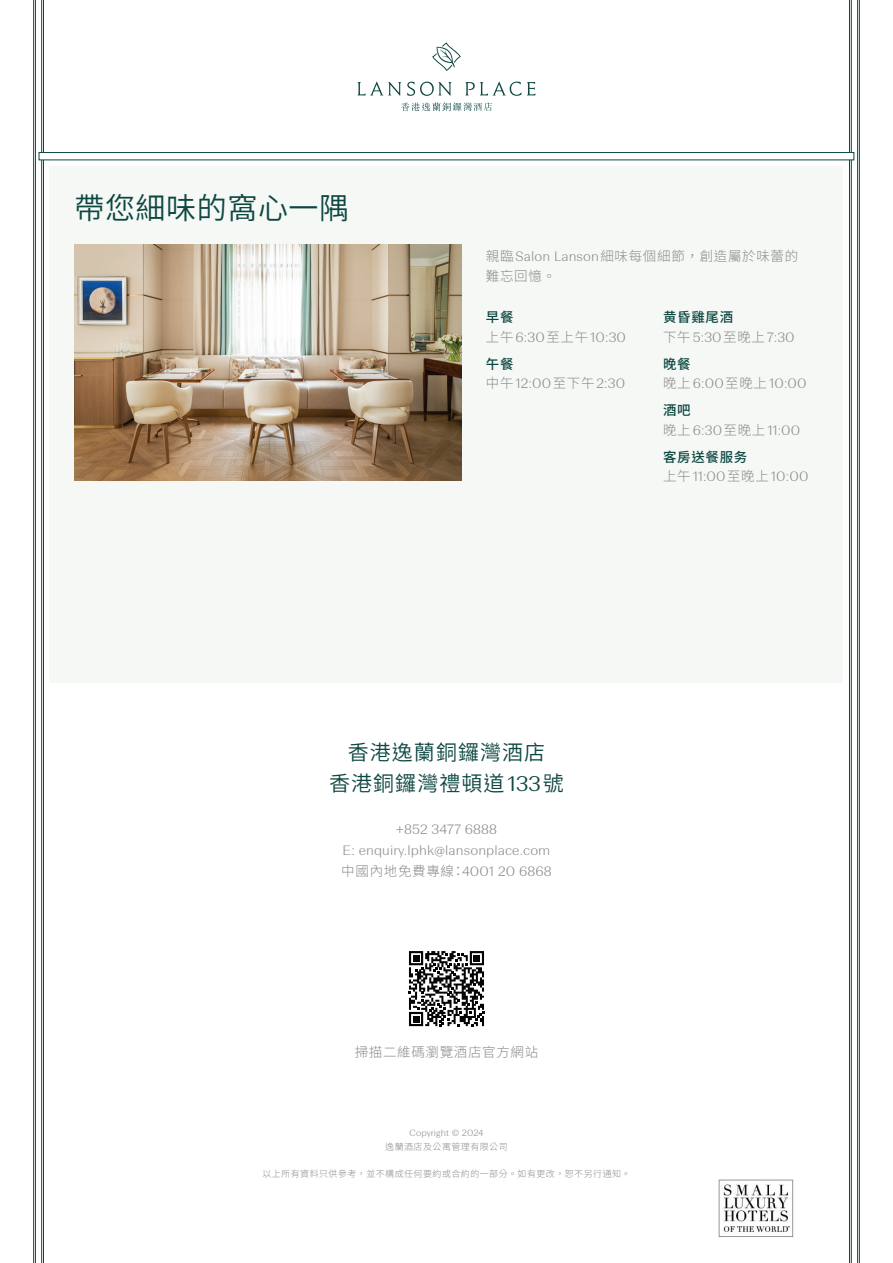
<style>
.page{position:relative;width:893px;height:1263px;background:#fff}
.page>*{position:absolute;margin:0;border:0;box-sizing:border-box;transform-origin:0 0}
.t1{font:600 30px "Noto Sans CJ Ktc";letter-spacing:.02em;color:#0d4742}
.t2{font:600 21px/31.5px "Noto Sans CJ Ktc";letter-spacing:.05em;color:#0d4742;text-align:center}
.t3{font:100 13.5px/20.7px "Beausite Fit";letter-spacing:.01em;color:#8b8b8b;text-align:center}
.t4{font:300 13.5px/19.5px "Noto Sans CJ Ktc";letter-spacing:.05em;color:#8b8b8b}
.t5{font:500 13.5px "Noto Sans CJ Ktc";letter-spacing:.05em;color:#0d4742}
.t6{font:300 9px "Noto Sans CJ Ktc";letter-spacing:.05em;color:#8b8b8b}
.t7{font:100 9px "Beausite Fit";letter-spacing:.01em;color:#8b8b8b}
.s1{font-family:"Beausite Fit";font-weight:100}
.s2{font-family:"Noto Sans CJ Ktc";font-weight:300}
.s3{font-family:"Beausite Fit";font-weight:300}
</style>
<div class="page">
<div style="left:50px;top:166px;width:793px;height:517px;background:#f6f8f5"></div>
<img style="left:74px;top:244px;width:387px;height:236px">
<svg style="left:409px;top:951px;width:75px;height:75px"></svg>
<svg style="left:357px;top:42px;width:178px;height:69px"></svg>
<hr style="left:859px;top:0;width:1px;height:1263px;background:#0d4742">
<hr style="left:849px;top:0;width:1px;height:1263px;background:#0d4742">
<hr style="left:857px;top:0;width:1px;height:1263px;background:#0d4742">
<hr style="left:851px;top:0;width:1px;height:1263px;background:#0d4742">
<hr style="left:43px;top:0;width:1px;height:1263px;background:#0d4742">
<hr style="left:33px;top:0;width:1px;height:1263px;background:#0d4742">
<hr style="left:41px;top:0;width:1px;height:1263px;background:#0d4742">
<hr style="left:35px;top:0;width:1px;height:1263px;background:#0d4742">
<div style="left:39px;top:152px;width:815px;height:8px;background:#fff;border:1px solid #0d4742"></div>
<img style="left:718px;top:1179px;width:76px;height:58px">
<h1 class="t1" style="left:74px;top:191px;width:276px">帶您細味的窩心一隅</h1>
<p class="t4" style="left:486px;top:247px;width:314px">親臨<span class="s1">Salon Lanson</span>細味每個細節，創造屬於味蕾的難忘回憶。</p>
<p class="t5" style="left:486px;top:310px;width:29px">早餐</p>
<p class="t3" style="left:486px;top:326px;width:142px"><span class="s2">上午</span>6:30<span class="s2">至上午</span>10:30</p>
<p class="t5" style="left:486px;top:356px;width:29px">午餐</p>
<p class="t3" style="left:486px;top:372px;width:141px"><span class="s2">中午</span>12:00<span class="s2">至下午</span>2:30</p>
<p class="t5" style="left:663px;top:310px;width:72px">黄昏雞尾酒</p>
<p class="t3" style="left:663px;top:326px;width:133px"><span class="s2">下午</span>5:30<span class="s2">至晚上</span>7:30</p>
<p class="t5" style="left:663px;top:356px;width:29px">晚餐</p>
<p class="t3" style="left:663px;top:372px;width:145px"><span class="s2">晚上</span>6:00<span class="s2">至晚上</span>10:00</p>
<p class="t5" style="left:663px;top:403px;width:29px">酒吧</p>
<p class="t3" style="left:663px;top:419px;width:139px"><span class="s2">晚上</span>6:30<span class="s2">至晚上</span>11:00</p>
<p class="t5" style="left:663px;top:449px;width:86px">客房送餐服务</p>
<p class="t3" style="left:663px;top:465px;width:147px"><span class="s2">上午</span>11:00<span class="s2">至晚上</span>10:00</p>
<h2 class="t2" style="left:329px;top:737px;width:236px">香港逸蘭銅鑼灣酒店<br>香港銅鑼灣禮頓道<span class="s3">133</span>號</h2>
<p class="t3" style="left:341px;top:818px;width:212px">+852 3477 6888<br>E: enquiry.lphk@lansonplace.com<span class="s2">中國內地免費專線：</span>4001 20 6868</p>
<p class="t4" style="left:355px;top:1042px;width:185px">掃描二維碼瀏覽酒店官方網站</p>
<p class="t7" style="left:410px;top:1127px;width:75px">Copyright © 2024</p>
<p class="t6" style="left:385px;top:1141px;width:124px">逸蘭酒店及公寓管理有限公司</p>
<p class="t6" style="left:262px;top:1168px;width:370px">以上所有資料只供參考，並不構成任何要約或合約的一部分。如有更改，恕不另行通知。</p>
</div>
